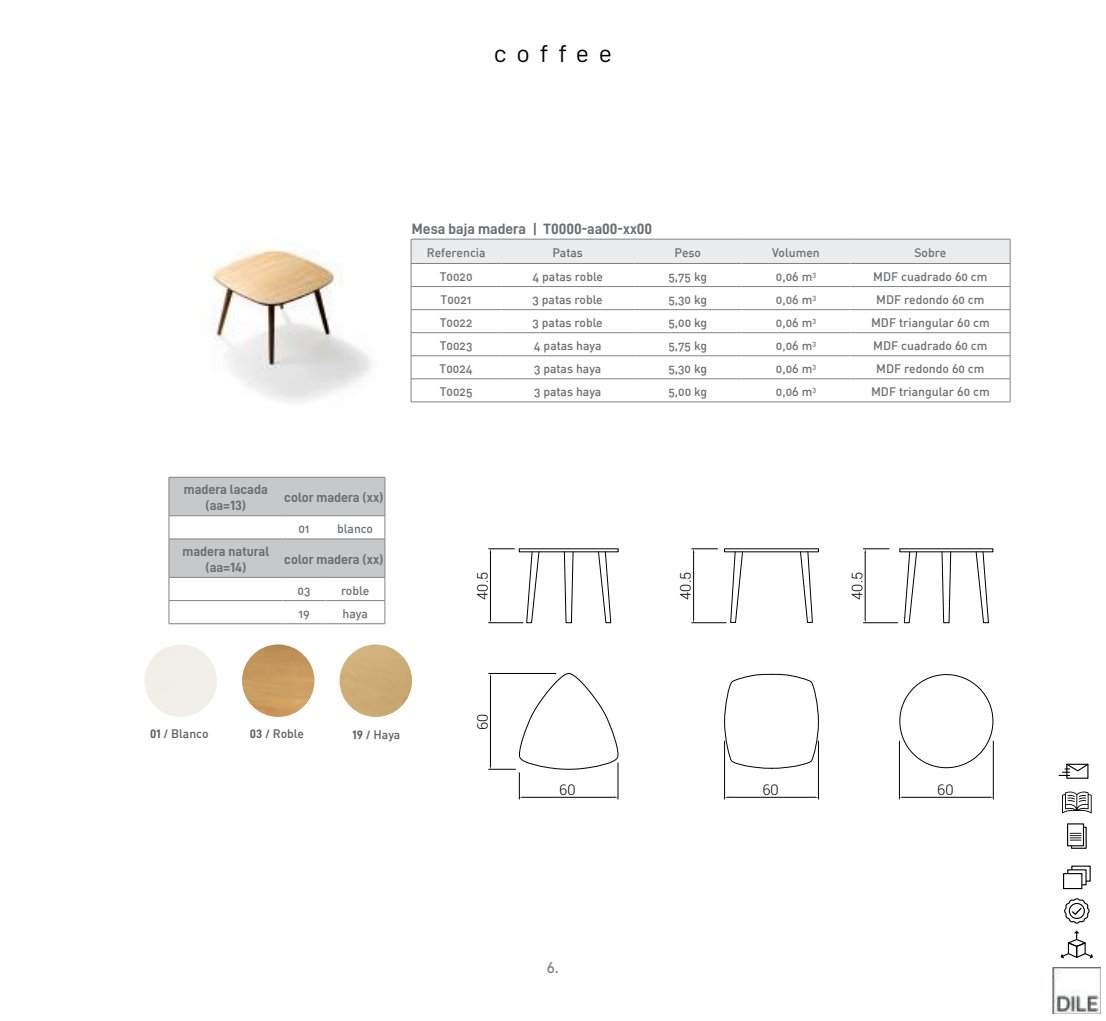
<style>
.page{position:relative;width:1106px;height:1021px;background:#fff}
.page>*{position:absolute;margin:0;border:0;box-sizing:border-box;transform-origin:0 0}
.t1{font:24px "Barlow";letter-spacing:.395em;color:#000}
.t2{font:15px "D DIN Bold";color:#6d6e70}
.t3{font:15px "DIN Medium Alternate";color:#808284}
.t4{font:300 14.55px "Roboto";color:#000}
.t5{font:13.5px/16.2px "D DIN Bold";color:#6d6e70;text-align:center}
.t6{font:12.15px "DIN Medium Alternate";color:#6d6e70}
.t7{font:12.15px "DIN Medium Alternate";color:#5d5f61}
.s1{font-family:"D DIN Bold"}
</style>
<div class="page">
<svg style="left:411px;top:239px;width:599px;height:162px"></svg>
<hr style="left:501px;top:378px;width:133px;height:1px;background:#808284">
<hr style="left:634px;top:378px;width:107px;height:1px;background:#808284">
<hr style="left:741px;top:378px;width:109px;height:1px;background:#808284">
<hr style="left:850px;top:378px;width:160px;height:1px;background:#808284">
<hr style="left:411px;top:401px;width:90px;height:1px;background:#808284">
<hr style="left:501px;top:401px;width:133px;height:1px;background:#808284">
<hr style="left:634px;top:401px;width:107px;height:1px;background:#808284">
<hr style="left:741px;top:401px;width:109px;height:1px;background:#808284">
<hr style="left:850px;top:401px;width:160px;height:1px;background:#808284">
<hr style="left:691px;top:622px;width:35px;height:1px;background:#000">
<hr style="left:693px;top:553px;width:1px;height:65px;background:#000">
<svg style="left:691px;top:548px;width:27px;height:5px"></svg>
<hr style="left:818px;top:740px;width:1px;height:59px;background:#000">
<hr style="left:724px;top:740px;width:1px;height:59px;background:#000">
<hr style="left:728px;top:797px;width:86px;height:1px;background:#000">
<hr style="left:993px;top:740px;width:1px;height:59px;background:#000">
<hr style="left:899px;top:740px;width:1px;height:59px;background:#000">
<hr style="left:903px;top:797px;width:86px;height:1px;background:#000">
<hr style="left:488px;top:622px;width:35px;height:1px;background:#000">
<hr style="left:490px;top:553px;width:1px;height:65px;background:#000">
<svg style="left:488px;top:548px;width:27px;height:5px"></svg>
<hr style="left:863px;top:622px;width:34px;height:1px;background:#000">
<hr style="left:865px;top:553px;width:1px;height:65px;background:#000">
<svg style="left:863px;top:548px;width:26px;height:5px"></svg>
<svg style="left:488px;top:673px;width:131px;height:126px"></svg>
<svg style="left:598px;top:551px;width:13px;height:72px"></svg>
<svg style="left:526px;top:551px;width:13px;height:72px"></svg>
<svg style="left:564px;top:551px;width:9px;height:72px"></svg>
<svg style="left:975px;top:551px;width:14px;height:72px"></svg>
<svg style="left:903px;top:551px;width:14px;height:72px"></svg>
<svg style="left:941px;top:551px;width:10px;height:72px"></svg>
<svg style="left:730px;top:552px;width:13px;height:71px"></svg>
<svg style="left:800px;top:551px;width:13px;height:72px"></svg>
<svg style="left:724px;top:674px;width:95px;height:94px"></svg>
<img style="left:242px;top:644px;width:72px;height:73px;border-radius:36px">
<img style="left:339px;top:644px;width:73px;height:73px;border-radius:36px">
<div style="left:144px;top:644px;width:73px;height:73px;background:#f2efe8;border-radius:36px"></div>
<svg style="left:169px;top:477px;width:216px;height:146px"></svg>
<hr style="left:169px;top:623px;width:114px;height:1px;background:#808284">
<hr style="left:283px;top:623px;width:42px;height:1px;background:#808284">
<hr style="left:325px;top:623px;width:60px;height:1px;background:#808284">
<img style="left:199px;top:239px;width:172px;height:164px">
<img style="left:1052px;top:967px;width:48px;height:46px">
<div style="left:1067px;top:823px;width:17px;height:23px;border:1px solid #000"></div>
<svg style="left:1069px;top:832px;width:12px;height:8px"></svg>
<svg style="left:1064px;top:898px;width:26px;height:26px"></svg>
<svg style="left:1060px;top:930px;width:33px;height:28px"></svg>
<svg style="left:1062px;top:791px;width:29px;height:22px"></svg>
<div style="left:1063px;top:873px;width:19px;height:16px;border:1px solid #000"></div>
<svg style="left:1059px;top:763px;width:30px;height:13px"></svg>
<h1 class="t1" style="left:494px;top:36px;width:120px">coffee</h1>
<p class="t2" style="left:412px;top:220px;width:242px">Mesa baja madera | T0000-aa00-xx00</p>
<p class="t6" style="left:427px;top:245px;width:60px">Referencia</p>
<p class="t6" style="left:552px;top:245px;width:32px">Patas</p>
<p class="t6" style="left:674px;top:245px;width:28px">Peso</p>
<p class="t6" style="left:772px;top:245px;width:49px">Volumen</p>
<p class="t6" style="left:914px;top:245px;width:33px">Sobre</p>
<p class="t6" style="left:440px;top:269px;width:34px">T0020</p>
<p class="t6" style="left:532px;top:269px;width:72px">4 patas roble</p>
<p class="t6" style="left:668px;top:269px;width:40px">5,75 kg</p>
<p class="t6" style="left:776px;top:269px;width:42px">0,06 m<sup>3</sup></p>
<p class="t6" style="left:873px;top:269px;width:116px">MDF cuadrado 60 cm</p>
<p class="t6" style="left:440px;top:292px;width:33px">T0021</p>
<p class="t6" style="left:532px;top:292px;width:72px">3 patas roble</p>
<p class="t6" style="left:668px;top:292px;width:40px">5,30 kg</p>
<p class="t6" style="left:776px;top:292px;width:42px">0,06 m<sup>3</sup></p>
<p class="t6" style="left:876px;top:292px;width:110px">MDF redondo 60 cm</p>
<p class="t6" style="left:440px;top:315px;width:34px">T0022</p>
<p class="t6" style="left:532px;top:315px;width:72px">3 patas roble</p>
<p class="t6" style="left:668px;top:315px;width:40px">5,00 kg</p>
<p class="t6" style="left:776px;top:315px;width:42px">0,06 m<sup>3</sup></p>
<p class="t6" style="left:871px;top:315px;width:120px">MDF triangular 60 cm</p>
<p class="t6" style="left:440px;top:338px;width:34px">T0023</p>
<p class="t6" style="left:534px;top:338px;width:69px">4 patas haya</p>
<p class="t6" style="left:668px;top:338px;width:40px">5,75 kg</p>
<p class="t6" style="left:776px;top:338px;width:42px">0,06 m<sup>3</sup></p>
<p class="t6" style="left:873px;top:338px;width:116px">MDF cuadrado 60 cm</p>
<p class="t6" style="left:439px;top:361px;width:35px">T0024</p>
<p class="t6" style="left:534px;top:361px;width:69px">3 patas haya</p>
<p class="t6" style="left:668px;top:361px;width:40px">5,30 kg</p>
<p class="t6" style="left:776px;top:361px;width:42px">0,06 m<sup>3</sup></p>
<p class="t6" style="left:876px;top:361px;width:110px">MDF redondo 60 cm</p>
<p class="t6" style="left:440px;top:384px;width:34px">T0025</p>
<p class="t6" style="left:534px;top:384px;width:69px">3 patas haya</p>
<p class="t6" style="left:668px;top:384px;width:40px">5,00 kg</p>
<p class="t6" style="left:776px;top:384px;width:42px">0,06 m<sup>3</sup></p>
<p class="t6" style="left:871px;top:384px;width:120px">MDF triangular 60 cm</p>
<p class="t5" style="left:184px;top:481px;width:85px">madera lacada (aa=13)</p>
<p class="t5" style="left:284px;top:489px;width:101px">color madera (xx)</p>
<p class="t6" style="left:298px;top:521px;width:13px">01</p>
<p class="t6" style="left:337px;top:521px;width:38px">blanco</p>
<p class="t5" style="left:182px;top:542px;width:88px">madera natural (aa=14)</p>
<p class="t5" style="left:284px;top:550px;width:101px">color madera (xx)</p>
<p class="t6" style="left:298px;top:583px;width:14px">03</p>
<p class="t6" style="left:341px;top:583px;width:30px">roble</p>
<p class="t6" style="left:298px;top:606px;width:13px">19</p>
<p class="t6" style="left:342px;top:606px;width:27px">haya</p>
<p class="t4" style="left:472px;top:599px;width:29px;rotate:-90deg">40.5</p>
<p class="t4" style="left:675px;top:599px;width:29px;rotate:-90deg">40.5</p>
<p class="t4" style="left:847px;top:599px;width:29px;rotate:-90deg">40.5</p>
<p class="t7" style="left:150px;top:725px;width:60px"><span class="s1">01 /</span> Blanco</p>
<p class="t7" style="left:250px;top:725px;width:56px"><span class="s1">03 /</span> Roble</p>
<p class="t7" style="left:352px;top:726px;width:49px"><span class="s1">19 /</span> Haya</p>
<p class="t4" style="left:472px;top:729px;width:18px;rotate:-90deg">60</p>
<p class="t4" style="left:559px;top:779px;width:18px">60</p>
<p class="t4" style="left:762px;top:779px;width:18px">60</p>
<p class="t4" style="left:937px;top:779px;width:18px">60</p>
<p class="t3" style="left:547px;top:958px;width:14px">6.</p>
</div>
